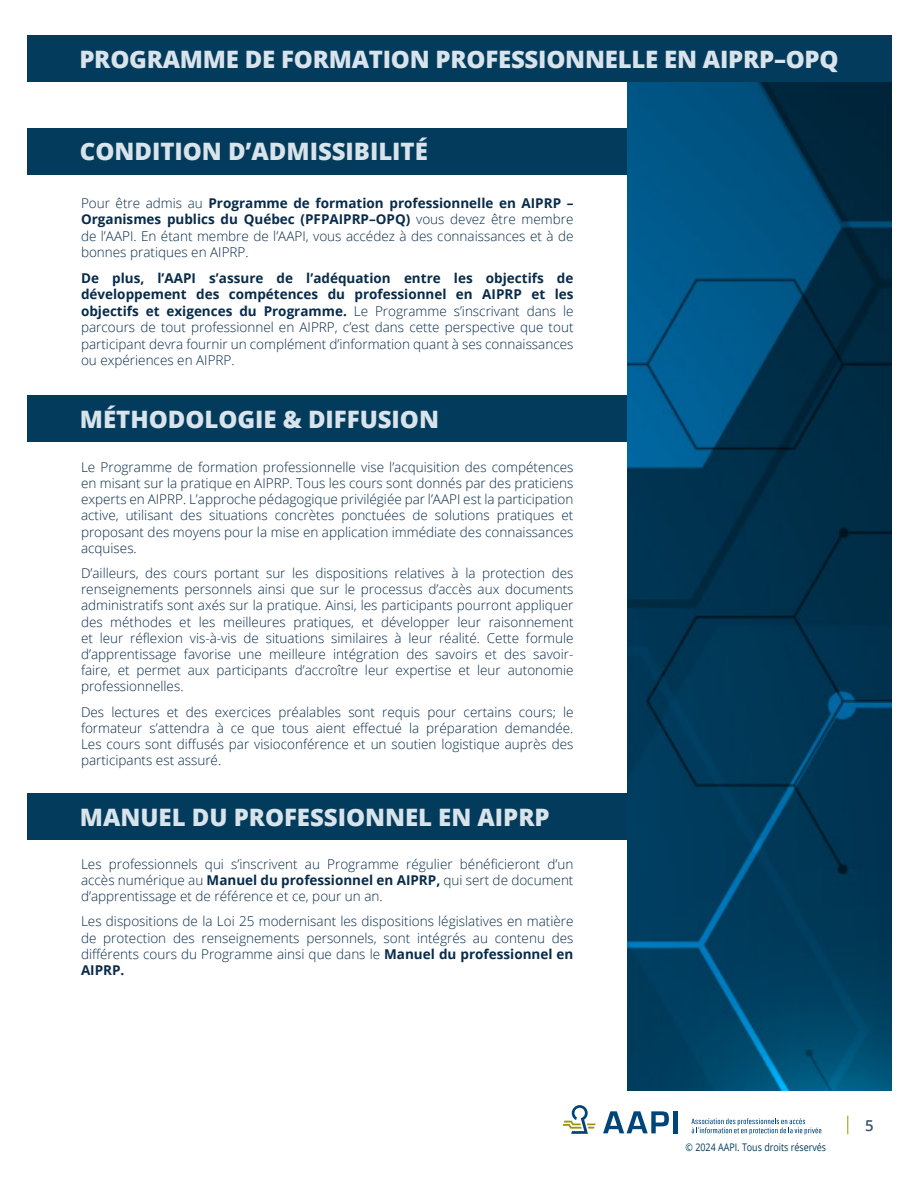
<style>
.page{position:relative;width:918px;height:1188px;background:#fff}
.page>*{position:absolute;margin:0;border:0;box-sizing:border-box;transform-origin:0 0}
.t1{font:800 24px "Open Sans";color:#d9e3eb}
.t2{font:600 15px "Open Sans";color:#385471}
.texte_2{font:300 13.5px/16.2px "Open Sans";color:#082b4a;text-align:justify}
.t3{font:10.5px "Open Sans";color:#023b5b;scale:.85 1}
.s1{font-weight:700}
</style>
<div class="page">
<svg style="left:563px;top:1105px;width:33px;height:29px"></svg>
<svg style="left:603px;top:1111px;width:66px;height:22px"></svg>
<hr style="left:674px;top:1111px;width:4px;height:22px;background:#004578">
<svg style="left:691px;top:1118px;width:130px;height:17px"></svg>
<svg style="left:847px;top:1116px;width:1px;height:18px"></svg>
<div style="left:27px;top:395px;width:864px;height:47px;background:#023b5b"></div>
<div style="left:27px;top:794px;width:864px;height:46px;background:#023b5b"></div>
<div style="left:27px;top:128px;width:864px;height:46px;background:#023b5b"></div>
<img style="left:628px;top:82px;width:264px;height:1009px">
<div style="left:27px;top:36px;width:865px;height:46px;background:#023b5b"></div>
<p class="t1" style="left:79px;top:41px;width:761px">PROGRAMME DE FORMATION PROFESSIONNELLE EN AIPRP–OPQ</p>
<p class="t1" style="left:80px;top:133px;width:349px">CONDITION D’ADMISSIBILITÉ</p>
<p class="texte_2" style="left:81px;top:194px;width:494px">Pour être admis au <span class="s1">Programme de formation professionnelle en AIPRP – Organismes publics du Québec (PFPAIPRP–OPQ)</span> vous devez être membre de l’AAPI. En étant membre de l’AAPI, vous accédez à des connaissances et à de bonnes pratiques en AIPRP.</p>
<p class="texte_2" style="left:81px;top:269px;width:494px"><span class="s1">De plus, l’AAPI s’assure de l’adéquation entre les objectifs de développement des compétences du professionnel en AIPRP et les objectifs et exigences du Programme.</span> Le Programme s’inscrivant dans le parcours de tout professionnel en AIPRP, c’est dans cette perspective que tout participant devra fournir un complément d’information quant à ses connaissances ou expériences en AIPRP.</p>
<p class="t1" style="left:80px;top:401px;width:361px">MÉTHODOLOGIE &amp; DIFFUSION</p>
<p class="texte_2" style="left:81px;top:458px;width:494px">Le Programme de formation professionnelle vise l’acquisition des compétences en misant sur la pratique en AIPRP. Tous les cours sont donnés par des praticiens experts en AIPRP. L’approche pédagogique privilégiée par l’AAPI est la participation active, utilisant des situations concrètes ponctuées de solutions pratiques et proposant des moyens pour la mise en application immédiate des connaissances acquises.</p>
<p class="texte_2" style="left:81px;top:565px;width:494px">D’ailleurs, des cours portant sur les dispositions relatives à la protection des renseignements personnels ainsi que sur le processus d’accès aux documents administratifs sont axés sur la pratique. Ainsi, les participants pourront appliquer des méthodes et les meilleures pratiques, et développer leur raisonnement et leur réflexion vis-à-vis de situations similaires à leur réalité. Cette formule d’apprentissage favorise une meilleure intégration des savoirs et des savoir&shy;faire, et permet aux participants d’accroître leur expertise et leur autonomie professionnelles.</p>
<p class="texte_2" style="left:81px;top:703px;width:494px">Des lectures et des exercices préalables sont requis pour certains cours; le formateur s’attendra à ce que tous aient effectué la préparation demandée.<br>Les cours sont diffusés par visioconférence et un soutien logistique auprès des participants est assuré.</p>
<p class="t1" style="left:80px;top:799px;width:471px">MANUEL DU PROFESSIONNEL EN AIPRP</p>
<p class="texte_2" style="left:81px;top:855px;width:494px">Les professionnels qui s’inscrivent au Programme régulier bénéficieront d’un accès numérique au <span class="s1">Manuel du professionnel en AIPRP,</span> qui sert de document d’apprentissage et de référence et ce, pour un an.</p>
<p class="texte_2" style="left:81px;top:913px;width:494px">Les dispositions de la Loi 25 modernisant les dispositions législatives en matière de protection des renseignements personnels, sont intégrés au contenu des différents cours du Programme ainsi que dans le <span class="s1">Manuel du professionnel en AIPRP.</span></p>
<p class="t3" style="left:686px;top:1140px;width:167px">© 2024 AAPI. Tous droits réservés</p>
<p class="t2" style="left:865px;top:1115px;width:10px">5</p>
</div>
